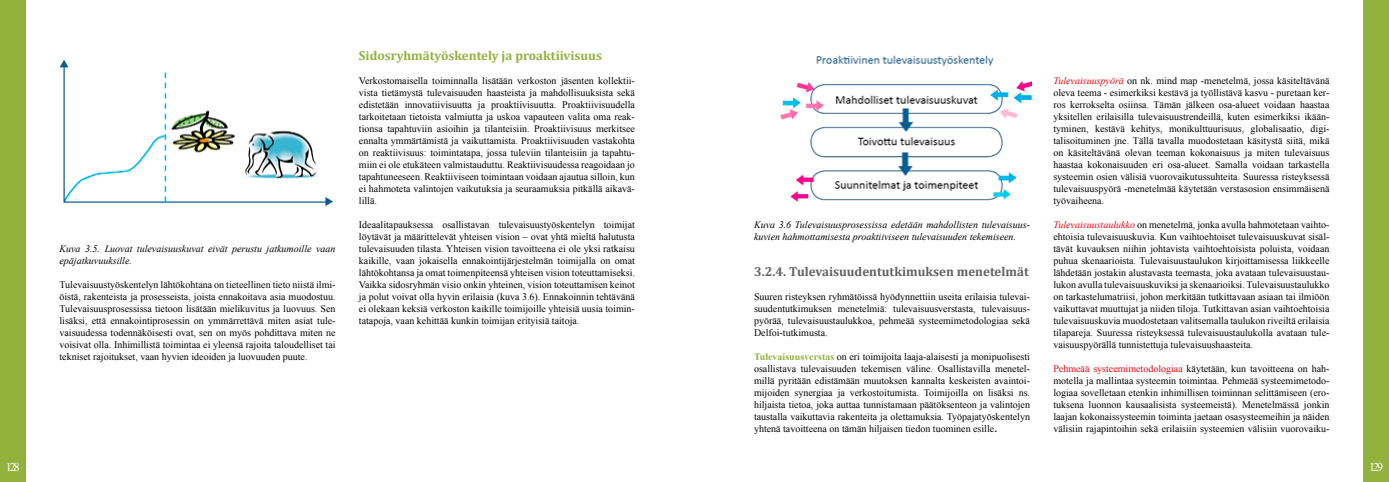
<style>
.page{position:relative;width:1389px;height:482px;background:#fff}
.page>*{position:absolute;margin:0;border:0;box-sizing:border-box;transform-origin:0 0}
.Heading_2{font:700 13px "Cambria";color:#616160}
.Heading_2-2{font:700 13px "Cambria";color:#92b13d}
.t1{font:12px "Times New Roman";letter-spacing:-.16em;color:#fff}
.t2{font:10px/12px "Times New Roman";color:#000;text-align:justify}
.t3{font:italic 10px/12px "Times New Roman";color:#000}
.s1{font-weight:700;color:#92b13d}
.s2{font-family:"Verdana"}
.s3{font-style:italic;color:#e30613}
.s4{color:#e30613}
</style>
<div class="page">
<div style="left:0;top:0;width:26px;height:482px;background:#92b13d"></div>
<div style="left:1363px;top:0;width:26px;height:482px;background:#92b13d"></div>
<img style="left:59px;top:59px;width:274px;height:148px">
<img style="left:780px;top:55px;width:252px;height:147px">
<p class="t3" style="left:60px;top:242px;width:278px">Kuva 3.5. Luovat tulevaisuuskuvat eivät perustu jatkumoille vaan epäjatkuvuuksille.</p>
<p class="t2" style="left:60px;top:279px;width:278px">Tulevaisuustyöskentelyn lähtökohtana on tieteellinen tieto niistä ilmi&shy;öistä, rakenteista ja prosesseista, joista ennakoitava asia muodostuu.<br>Tulevaisuusprosessissa tietoon lisätään mielikuvitus ja luovuus. Sen lisäksi, että ennakointiprosessin on ymmärrettävä miten asiat tule&shy;vaisuudessa todennäköisesti ovat, sen on myös pohdittava miten ne voisivat olla. Inhimillistä toimintaa ei yleensä rajoita taloudelliset tai tekniset rajoitukset, vaan hyvien ideoiden ja luovuuden puute.</p>
<p class="Heading_2-2" style="left:359px;top:46px;width:245px">Sidosryhmätyöskentely ja proaktiivisuus</p>
<p class="t2" style="left:359px;top:75px;width:278px">Verkostomaisella toiminnalla lisätään verkoston jäsenten kollektii&shy;vista tietämystä tulevaisuuden haasteista ja mahdollisuuksista sekä edistetään innovatiivisuutta ja proaktiivisuutta. Proaktiivisuudella tarkoitetaan tietoista valmiutta ja uskoa vapauteen valita oma reak&shy;tionsa tapahtuviin asioihin ja tilanteisiin. Proaktiivisuus merkitsee ennalta ymmärtämistä ja vaikuttamista. Proaktiivisuuden vastakohta on reaktiivisuus: toimintatapa, jossa tuleviin tilanteisiin ja tapahtu&shy;miin ei ole etukäteen valmistauduttu. Reaktiivisuudessa reagoidaan jo tapahtuneeseen. Reaktiiviseen toimintaan voidaan ajautua silloin, kun ei hahmoteta valintojen vaikutuksia ja seuraamuksia pitkällä aikavä&shy;lillä.</p>
<p class="t2" style="left:359px;top:219px;width:278px">Ideaalitapauksessa osallistavan tulevaisuustyöskentelyn toimijat löytävät ja määrittelevät yhteisen vision – ovat yhtä mieltä halutusta tulevaisuuden tilasta. Yhteisen vision tavoitteena ei ole yksi ratkaisu kaikille, vaan jokaisella ennakointijärjestelmän toimijalla on omat lähtökohtansa ja omat toimenpiteensä yhteisen vision toteuttamiseksi.<br>Vaikka sidosryhmän visio onkin yhteinen, vision toteuttamisen keinot ja polut voivat olla hyvin erilaisia (kuva 3.6). Ennakoinnin tehtävänä ei olekaan keksiä verkoston kaikille toimijoille yhteisiä uusia toimin&shy;tatapoja, vaan kehittää kunkin toimijan erityisiä taitoja.</p>
<p class="t3" style="left:754px;top:218px;width:278px">Kuva 3.6 Tulevaisuusprosessissa edetään mahdollisten tulevaisuus&shy;kuvien hahmottamisesta proaktiiviseen tulevaisuuden tekemiseen.</p>
<p class="Heading_2" style="left:754px;top:262px;width:276px">3.2.4. Tulevaisuudentutkimuksen menetelmät</p>
<p class="t2" style="left:754px;top:291px;width:278px">Suuren risteyksen ryhmätöissä hyödynnettiin useita erilaisia tulevai&shy;suudentutkimuksen menetelmiä: tulevaisuusverstasta, tulevaisuus&shy;pyörää, tulevaisuustaulukkoa, pehmeää systeemimetodologiaa sekä Delfoi-tutkimusta.</p>
<p class="t2" style="left:754px;top:351px;width:278px"><span class="s1">Tulevaisuusverstas</span> on eri toimijoita laaja-alaisesti ja monipuolisesti osallistava tulevaisuuden tekemisen väline. Osallistavilla menetel&shy;millä pyritään edistämään muutoksen kannalta keskeisten avaintoi&shy;mijoiden synergiaa ja verkostoitumista. Toimijoilla on lisäksi ns. hiljaista tietoa, joka auttaa tunnistamaan päätöksenteon ja valintojen taustalla vaikuttavia rakenteita ja olettamuksia. Työpajatyöskentelyn yhtenä tavoitteena on tämän hiljaisen tiedon tuominen esille<span class="s2">.</span></p>
<p class="t2" style="left:1053px;top:75px;width:278px"><span class="s3">Tulevaisuuspyörä</span> on nk. mind map -menetelmä, jossa käsiteltävänä oleva teema - esimerkiksi kestävä ja työllistävä kasvu - puretaan ker&shy;ros kerrokselta osiinsa. Tämän jälkeen osa-alueet voidaan haastaa yksitellen erilaisilla tulevaisuustrendeillä, kuten esimerkiksi ikään&shy;tyminen, kestävä kehitys, monikulttuurisuus, globalisaatio, digi&shy;talisoituminen jne. Tällä tavalla muodostetaan käsitystä siitä, mikä on käsiteltävänä olevan teeman kokonaisuus ja miten tulevaisuus haastaa kokonaisuuden eri osa-alueet. Samalla voidaan tarkastella systeemin osien välisiä vuorovaikutussuhteita. Suuressa risteyksessä tulevaisuuspyörä -menetelmää käytetään verstasosion ensimmäisenä työvaiheena.</p>
<p class="t2" style="left:1053px;top:219px;width:278px"><span class="s3">Tulevaisuustaulukko</span> on menetelmä, jonka avulla hahmotetaan vaihto&shy;ehtoisia tulevaisuuskuvia. Kun vaihtoehtoiset tulevaisuuskuvat sisäl&shy;tävät kuvauksen niihin johtavista vaihtoehtoisista poluista, voidaan puhua skenaarioista. Tulevaisuustaulukon kirjoittamisessa liikkeelle lähdetään jostakin alustavasta teemasta, joka avataan tulevaisuustau&shy;lukon avulla tulevaisuuskuviksi ja skenaarioiksi. Tulevaisuustaulukko on tarkastelumatriisi, johon merkitään tutkittavaan asiaan tai ilmiöön vaikuttavat muuttujat ja niiden tiloja. Tutkittavan asian vaihtoehtoisia tulevaisuuskuvia muodostetaan valitsemalla taulukon riveiltä erilaisia tilapareja. Suuressa risteyksessä tulevaisuustaulukolla avataan tule&shy;vaisuuspyörällä tunnistettuja tulevaisuushaasteita.</p>
<p class="t2" style="left:1053px;top:363px;width:278px"><span class="s4">Pehmeää systeemimetodologiaa</span> käytetään, kun tavoitteena on hah&shy;motella ja mallintaa systeemin toimintaa. Pehmeää systeemimetodo&shy;logiaa sovelletaan etenkin inhimillisen toiminnan selittämiseen (ero&shy;tuksena luonnon kausaalisista systeemeistä). Menetelmässä jonkin laajan kokonaissysteemin toiminta jaetaan osasysteemeihin ja näiden välisiin rajapintoihin sekä erilaisiin systeemien välisiin vuorovaiku-</p>
<p class="t1" style="left:6px;top:459px;width:16px">128</p>
<p class="t1" style="left:1369px;top:459px;width:16px">129</p>
</div>
